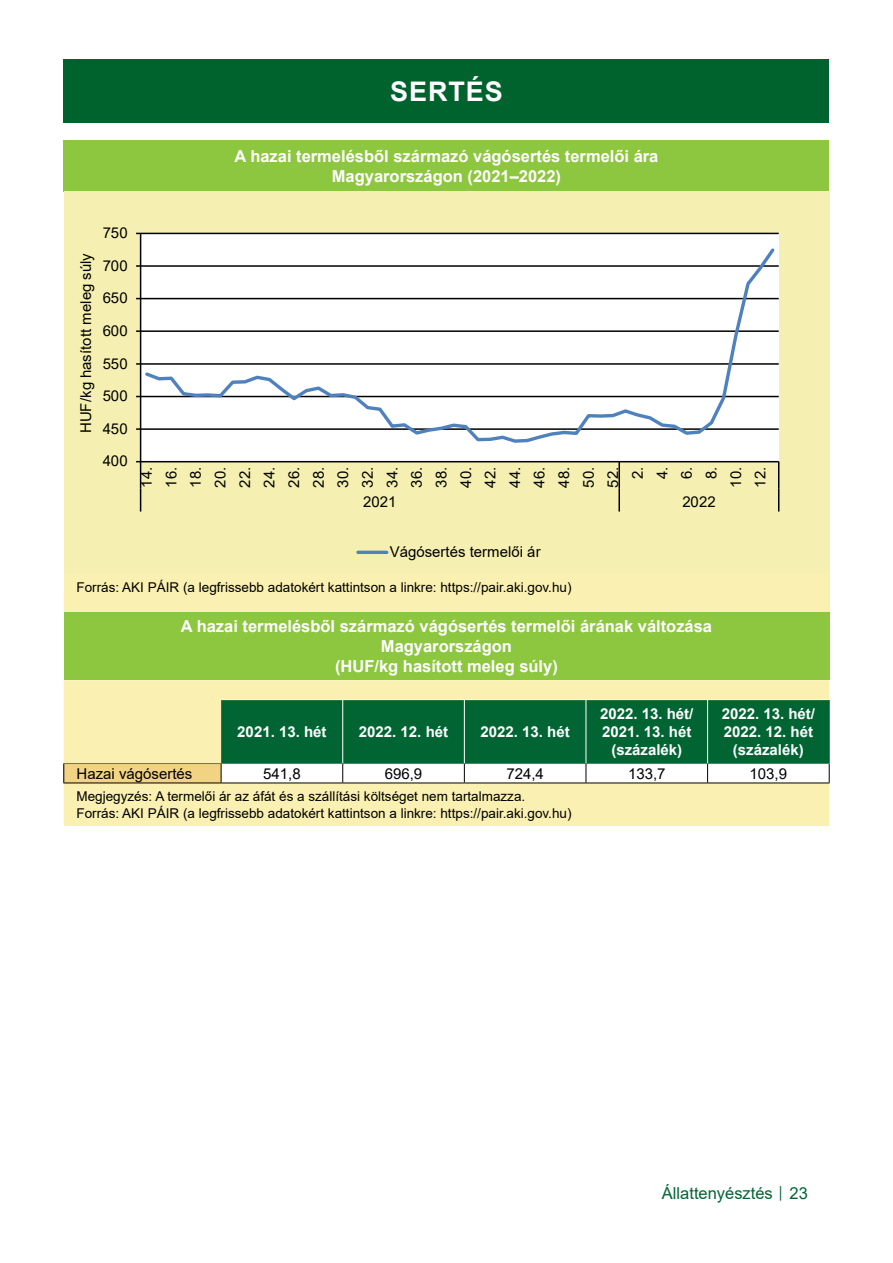
<style>
.page{position:relative;width:893px;height:1263px;background:#fff}
.page>*{position:absolute;margin:0;border:0;box-sizing:border-box;transform-origin:0 0}
.t1{font:700 27px "Arial";letter-spacing:.035em;color:#fff}
.t2{font:700 16.5px/19.8px "Arial";color:#fff;text-align:center}
.t3{font:16.5px "Arial";color:#006533}
.t4{font:15px/24.6px "Arial";color:#000;text-align:center}
.t5{font:700 15px/18px "Arial";color:#fff;text-align:center}
.t6{font:13.5px/16.2px "Arial";color:#000}
.s1{font-size:12px}
</style>
<div class="page">
<div style="left:64px;top:60px;width:765px;height:63px;background:#00632e"></div>
<div style="left:64px;top:611px;width:765px;height:69px;background:#8dc63f"></div>
<div style="left:64px;top:680px;width:765px;height:146px;background:#faf0b1"></div>
<div style="left:64px;top:763px;width:157px;height:20px;background:#f2d383"></div>
<hr style="left:221px;top:699px;width:122px;height:1px;background:#fff">
<hr style="left:343px;top:699px;width:121px;height:1px;background:#fff">
<hr style="left:464px;top:699px;width:122px;height:1px;background:#fff">
<hr style="left:586px;top:699px;width:122px;height:1px;background:#fff">
<hr style="left:708px;top:699px;width:122px;height:1px;background:#fff">
<hr style="left:63px;top:763px;width:158px;height:1px;background:#706f6f">
<svg style="left:63px;top:764px;width:1px;height:19px"></svg>
<hr style="left:63px;top:783px;width:158px;height:1px;background:#000">
<hr style="left:221px;top:783px;width:122px;height:1px;background:#000">
<hr style="left:343px;top:783px;width:121px;height:1px;background:#000">
<hr style="left:464px;top:783px;width:122px;height:1px;background:#000">
<hr style="left:586px;top:783px;width:122px;height:1px;background:#000">
<hr style="left:708px;top:783px;width:122px;height:1px;background:#000">
<svg style="left:221px;top:700px;width:609px;height:83px"></svg>
<div style="left:64px;top:140px;width:765px;height:51px;background:#8dc63f"></div>
<div style="left:64px;top:574px;width:765px;height:37px;background:#faf0b1"></div>
<div style="left:64px;top:191px;width:765px;height:383px;background:#f5f0b1"></div>
<div style="left:141px;top:233px;width:638px;height:229px;background:#fff"></div>
<hr style="left:141px;top:428px;width:638px;height:2px;background:#000">
<hr style="left:141px;top:396px;width:638px;height:1px;background:#000">
<hr style="left:141px;top:363px;width:638px;height:2px;background:#000">
<hr style="left:141px;top:330px;width:638px;height:2px;background:#000">
<hr style="left:141px;top:298px;width:638px;height:1px;background:#000">
<hr style="left:141px;top:265px;width:638px;height:2px;background:#000">
<hr style="left:141px;top:233px;width:638px;height:1px;background:#000">
<hr style="left:140px;top:233px;width:1px;height:229px;background:#000">
<hr style="left:141px;top:461px;width:638px;height:1px;background:#000">
<hr style="left:618px;top:462px;width:2px;height:27px;background:#000">
<svg style="left:136px;top:461px;width:5px;height:50px"></svg>
<hr style="left:618px;top:489px;width:2px;height:22px;background:#000">
<svg style="left:778px;top:462px;width:1px;height:49px"></svg>
<svg style="left:142px;top:248px;width:635px;height:195px"></svg>
<hr style="left:358px;top:551px;width:29px;height:3px;background:#4f81bd">
<h1 class="t1" style="left:390px;top:73px;width:114px">SERTÉS</h1>
<p class="t2" style="left:234px;top:146px;width:425px">A hazai termelésből származó vágósertés termelői ára<br>Magyarországon (2021–2022)</p>
<p class="t4" style="left:74px;top:433px;width:181px;rotate:-90deg">HUF/kg hasított meleg súly</p>
<p class="t4" style="left:103px;top:220px;width:27px">750</p>
<p class="t4" style="left:103px;top:253px;width:27px">700</p>
<p class="t4" style="left:103px;top:286px;width:27px">650</p>
<p class="t4" style="left:103px;top:318px;width:27px">600</p>
<p class="t4" style="left:103px;top:351px;width:27px">550</p>
<p class="t4" style="left:103px;top:383px;width:27px">500</p>
<p class="t4" style="left:103px;top:416px;width:27px">450</p>
<p class="t4" style="left:103px;top:449px;width:27px">400</p>
<p class="t4" style="left:134px;top:488px;width:22px;rotate:-90deg">14.<br>16.<br>18.<br>20.<br>22.<br>24.<br>26.<br>28.<br>30.<br>32.<br>34.<br>36.<br>38.<br>40.<br>42.<br>44.<br>46.<br>48.<br>50.<br>52.<br>2.<br>4.<br>6.<br>8.<br>10.<br>12.</p>
<p class="t4" style="left:363px;top:489px;width:35px">2021</p>
<p class="t4" style="left:682px;top:489px;width:35px">2022</p>
<p class="t4" style="left:390px;top:539px;width:152px">Vágósertés termelői ár</p>
<p class="t6" style="left:77px;top:579px;width:496px">Forrás: AKI PÁIR (a legfrissebb adatokért kattintson a linkre: https://pair.aki.gov.hu)</p>
<p class="t2" style="left:181px;top:616px;width:533px">A hazai termelésből származó vágósertés termelői árának változása<br>Magyarországon<br>(HUF/kg hasított meleg súly)</p>
<p class="t5" style="left:237px;top:723px;width:91px">2021. 13. hét</p>
<p class="t5" style="left:359px;top:723px;width:91px">2022. 12. hét</p>
<p class="t5" style="left:481px;top:723px;width:91px">2022. 13. hét</p>
<p class="t5" style="left:600px;top:705px;width:95px">2022. 13. hét/<br>2021. 13. hét (százalék)</p>
<p class="t5" style="left:722px;top:705px;width:95px">2022. 13. hét/<br>2022. 12. hét (százalék)</p>
<p class="t4" style="left:77px;top:761px;width:117px">Hazai vágósertés</p>
<p class="t4" style="left:263px;top:761px;width:39px">541,8</p>
<p class="t4" style="left:385px;top:761px;width:39px">696,9</p>
<p class="t4" style="left:506px;top:761px;width:39px">724,4</p>
<p class="t4" style="left:628px;top:761px;width:39px">133,7</p>
<p class="t4" style="left:750px;top:761px;width:39px">103,9</p>
<p class="t6" style="left:77px;top:788px;width:496px">Megjegyzés: A termelői ár az áfát és a szállítási költséget nem tartalmazza.<br>Forrás: AKI PÁIR (a legfrissebb adatokért kattintson a linkre: https://pair.aki.gov.hu)</p>
<p class="t3" style="left:662px;top:1182px;width:147px">Állattenyésztés <span class="s1">│</span> 23</p>
</div>
